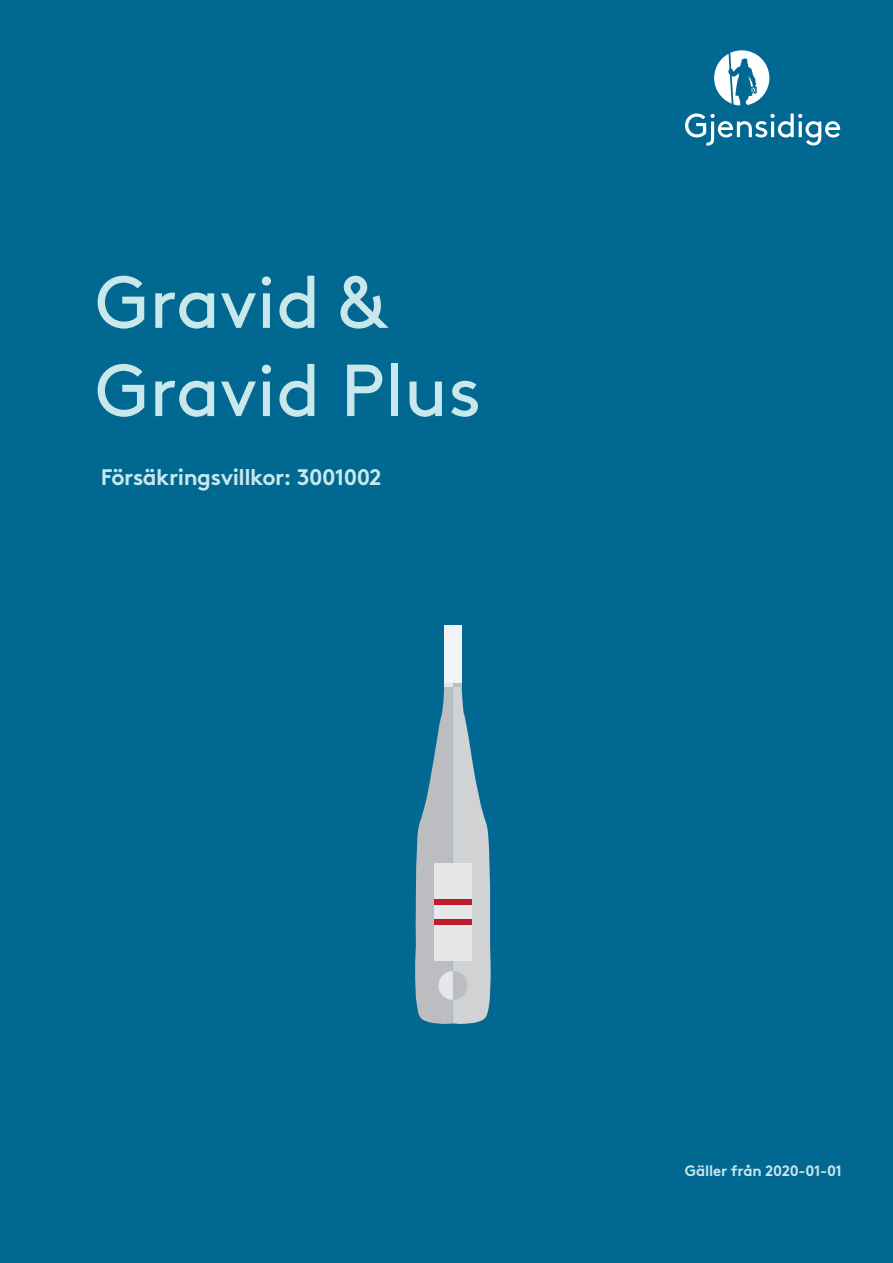
<style>
.page{position:relative;width:893px;height:1263px;background:#006891}
.page>*{position:absolute;margin:0;border:0;box-sizing:border-box;transform-origin:0 0}
.t1{font:73.5px/88.2px "Gjen Brown OT";color:#c8e8ec}
.t2{font:700 22.5px "Gjen Brown OT";letter-spacing:-.02em;color:#c8e8ec}
.t3{font:700 15px "Gjen Brown OT";letter-spacing:-.015em;color:#c8e8ec}
</style>
<div class="page">
<svg style="left:415px;top:626px;width:76px;height:398px"></svg>
<div style="left:444px;top:682px;width:9px;height:5px;background:#e6e7e9"></div>
<div style="left:453px;top:682px;width:8px;height:5px;background:#bdbebf"></div>
<div style="left:444px;top:625px;width:17px;height:57px;background:#f2f3f4"></div>
<div style="left:434px;top:899px;width:38px;height:6px;background:#be1d2c"></div>
<div style="left:434px;top:919px;width:38px;height:6px;background:#be1d2c"></div>
<svg style="left:685px;top:113px;width:155px;height:33px"></svg>
<svg style="left:714px;top:50px;width:55px;height:56px"></svg>
<h1 class="t1" style="left:95px;top:252px;width:388px">Gravid &amp;<br>Gravid Plus</h1>
<p class="t2" style="left:101px;top:459px;width:282px">Försäkringsvillkor: 3001002</p>
<p class="t3" style="left:685px;top:1158px;width:159px">Gäller från 2020-01-01</p>
</div>
